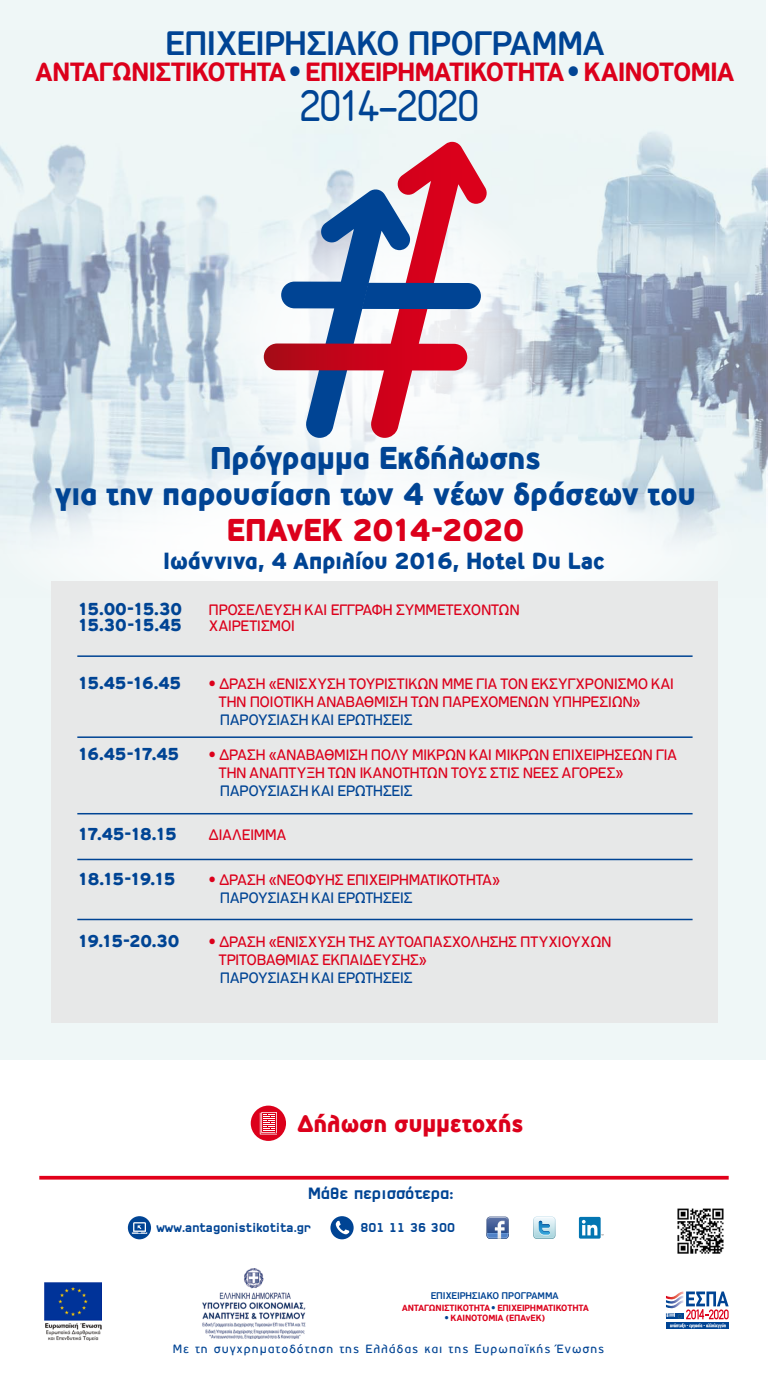
<style>
.page{position:relative;width:768px;height:1392px;background:#fff}
.page>*{position:absolute;margin:0;border:0;box-sizing:border-box;transform-origin:0 0}
.t1{font:46.12px "PF Isotext Extended";letter-spacing:-.03em;color:#004494}
.t2{font:500 33.67px "PF Traffic";letter-spacing:-.015em;color:#004494}
.t3{font:900 31.42px/35.7px "PF Traffic";letter-spacing:-.02em;color:#004494;text-align:center}
.t4{font:900 31.42px "PF Traffic";letter-spacing:-.05em;color:#dc001b}
.t5{font:700 26.17px "PF Traffic";letter-spacing:-.025em;color:#dc001b}
.t6{font:900 24.08px "PF Traffic";letter-spacing:-.015em;color:#dc001b}
.t7{font:900 23.25px "PF Traffic";letter-spacing:-.015em;color:#004494}
.t8{font:900 17.25px "PF Traffic";letter-spacing:-.13em;color:#004494}
.t9{font:15.9px "PF Sector B Black";color:#004494}
.t10{font:15px/18px "PF Traffic";letter-spacing:-.02em;color:#dc001b}
.t11{font:15px "PF Traffic";letter-spacing:-.015em;color:#004494}
.t12{font:12.23px "PF Sector B Black";color:#004494}
.t13{font:11.93px "PF Traffic";letter-spacing:.09em;color:#004494}
.t14{font:500 9.68px "PF Traffic";letter-spacing:-.005em;color:#004494}
.t15{font:700 8.93px "PF Traffic";letter-spacing:-.005em;color:#dc001b}
.s1{font-weight:400;color:#004494}
.s2{font-weight:400;font-style:italic;color:#004494}
</style>
<div class="page">
<div style="left:0;top:0;width:766px;height:1060px;background:#eff7f7"></div>
<img style="left:0;top:137px;width:768px;height:265px">
<svg style="left:106px;top:132px;width:562px;height:270px"></svg>
<svg style="left:0;top:402px;width:768px;height:290px"></svg>
<svg style="left:264px;top:142px;width:224px;height:296px"></svg>
<svg style="left:281px;top:189px;width:200px;height:249px"></svg>
<div style="left:51px;top:581px;width:666px;height:442px;background:#e7e8e8"></div>
<hr style="left:77px;top:655px;width:616px;height:2px;background:#004494">
<hr style="left:77px;top:736px;width:616px;height:2px;background:#004494">
<hr style="left:77px;top:813px;width:616px;height:1px;background:#004494">
<hr style="left:77px;top:859px;width:616px;height:1px;background:#004494">
<hr style="left:77px;top:919px;width:616px;height:1px;background:#004494">
<div style="left:579px;top:1217px;width:22px;height:21px;background:#0376b2;border-radius:2px"></div>
<svg style="left:582px;top:1220px;width:21px;height:15px"></svg>
<svg style="left:486px;top:1216px;width:23px;height:23px"></svg>
<svg style="left:533px;top:1216px;width:23px;height:23px"></svg>
<div style="left:666px;top:1322px;width:63px;height:7px;background:#004494"></div>
<svg style="left:666px;top:1291px;width:63px;height:37px"></svg>
<hr style="left:39px;top:1176px;width:690px;height:3px;background:#e2001a">
<svg style="left:330px;top:1216px;width:24px;height:23px"></svg>
<svg style="left:128px;top:1216px;width:23px;height:23px"></svg>
<img style="left:45px;top:1282px;width:57px;height:58px">
<img style="left:202px;top:1269px;width:104px;height:69px">
<img style="left:677px;top:1208px;width:47px;height:46px">
<div style="left:251px;top:1105px;width:35px;height:36px;background:#dc001b;border-radius:50%"></div>
<svg style="left:260px;top:1112px;width:17px;height:22px"></svg>
<h2 class="t2" style="left:165px;top:23px;width:441px">ΕΠΙΧΕΙΡΗΣΙΑΚΟ ΠΡΟΓΡΑΜΜΑ</h2>
<h3 class="t5" style="left:36px;top:56px;width:700px">ΑΝΤΑΓΩΝΙΣΤΙΚΟΤΗΤΑ<span class="s1">•</span> ΕΠΙΧΕΙΡΗΜΑΤΙΚΟΤΗTA<span class="s1">•</span> ΚΑΙΝΟΤΟΜΙΑ</h3>
<h1 class="t1" style="left:299px;top:81px;width:181px">2014-2020</h1>
<h3 class="t3" style="left:55px;top:439px;width:642px">Πρόγραµµα Εκδήλωσης<br>για την παρουσίαση των 4 νέων δράσεων του</h3>
<h3 class="t4" style="left:226px;top:510px;width:300px">ΕΠΑνΕΚ 2014-2020</h3>
<h3 class="t7" style="left:163px;top:546px;width:443px">Ιωάννινα, 4 Απριλίου 2016, Hotel Du Lac</h3>
<p class="t8" style="left:77px;top:598px;width:106px">15.00-15.30</p>
<p class="t10" style="left:209px;top:601px;width:313px">ΠΡΟΣΕΛΕΥΣΗ ΚΑΙ ΕΓΓΡΑΦΗ ΣΥΜΜΕΤΕΧΟΝΤΩΝ</p>
<p class="t8" style="left:77px;top:614px;width:106px">15.30-15.45</p>
<p class="t10" style="left:209px;top:617px;width:88px">ΧΑΙΡΕΤΙΣΜΟΙ</p>
<p class="t8" style="left:77px;top:672px;width:105px">15.45-16.45</p>
<p class="t10" style="left:219px;top:674px;width:457px;text-indent:-10px">• ΔΡΑΣΗ «ΕΝΙΣΧΥΣΗ ΤΟΥΡΙΣΤΙΚΩΝ ΜΜΕ ΓΙΑ ΤΟΝ ΕΚΣΥΓΧΡΟΝΙΣΜΟ ΚΑΙ<br>ΤΗΝ ΠΟΙΟΤΙΚΗ ΑΝΑΒΑΘΜΙΣΗ ΤΩΝ ΠΑΡΕΧΟΜΕΝΩΝ ΥΠΗΡΕΣΙΩΝ»</p>
<p class="t11" style="left:220px;top:711px;width:194px">ΠΑΡΟΥΣΙΑΣΗ ΚΑΙ ΕΡΩΤΗΣΕΙΣ</p>
<p class="t8" style="left:77px;top:743px;width:103px">16.45-17.45</p>
<p class="t10" style="left:219px;top:746px;width:460px;text-indent:-10px">• ΔΡΑΣΗ «ΑΝΑΒΑΘΜΙΣΗ ΠΟΛΥ ΜΙΚΡΩΝ ΚΑΙ ΜΙΚΡΩΝ ΕΠΙΧΕΙΡΗΣΕΩΝ ΓΙΑ<br>ΤΗΝ ΑΝΑΠΤΥΞΗ ΤΩΝ ΙΚΑΝΟΤΗΤΩΝ ΤΟΥΣ ΣΤΙΣ ΝΕΕΣ ΑΓΟΡΕΣ»</p>
<p class="t11" style="left:220px;top:782px;width:194px">ΠΑΡΟΥΣΙΑΣΗ ΚΑΙ ΕΡΩΤΗΣΕΙΣ</p>
<p class="t8" style="left:77px;top:823px;width:101px">17.45-18.15</p>
<p class="t10" style="left:209px;top:826px;width:79px">ΔΙΑΛΕΙΜΜΑ</p>
<p class="t8" style="left:77px;top:868px;width:100px">18.15-19.15</p>
<p class="t10" style="left:209px;top:870px;width:293px">• ΔΡΑΣΗ «ΝΕΟΦΥΗΣ ΕΠΙΧΕΙΡΗΜΑΤΙΚΟΤΗΤΑ»</p>
<p class="t11" style="left:220px;top:888px;width:194px">ΠΑΡΟΥΣΙΑΣΗ ΚΑΙ ΕΡΩΤΗΣΕΙΣ</p>
<p class="t8" style="left:77px;top:930px;width:104px">19.15-20.30</p>
<p class="t10" style="left:219px;top:932px;width:394px;text-indent:-10px">• ΔΡΑΣΗ «ΕΝΙΣΧΥΣΗ ΤΗΣ ΑΥΤΟΑΠΑΣΧΟΛΗΣΗΣ ΠΤΥΧΙΟΥΧΩΝ<br>ΤΡΙΤΟΒΑΘΜΙΑΣ ΕΚΠΑΙΔΕΥΣΗΣ»</p>
<p class="t11" style="left:220px;top:969px;width:194px">ΠΑΡΟΥΣΙΑΣΗ ΚΑΙ ΕΡΩΤΗΣΕΙΣ</p>
<h3 class="t6" style="left:297px;top:1108px;width:228px">Δήλωση συµµετοχής</h3>
<p class="t9" style="left:308px;top:1183px;width:147px">Μάθε περισσότερα:</p>
<p class="t12" style="left:156px;top:1219px;width:156px">www.antagonistikotita.gr</p>
<p class="t12" style="left:360px;top:1220px;width:96px">801 11 36 300</p>
<p class="t14" style="left:431px;top:1289px;width:130px">ΕΠΙΧΕΙΡΗΣΙΑΚΟ ΠΡΟΓΡΑΜΜΑ</p>
<p class="t15" style="left:402px;top:1302px;width:188px">ΑΝΤΑΓΩΝΙΣΤΙΚΟΤΗΤΑ<span class="s2">•</span> ΕΠΙΧΕΙΡΗΜΑΤΙΚΟΤΗTA</p>
<p class="t15" style="left:445px;top:1312px;width:102px"><span class="s2">•</span> ΚΑΙΝΟΤΟΜΙΑ (EΠΑνΕΚ)</p>
<p class="t13" style="left:173px;top:1342px;width:433px">Με τη συγχρηµατοδότηση της Ελλάδας και της Ευρωπαϊκής Ένωσης</p>
</div>
